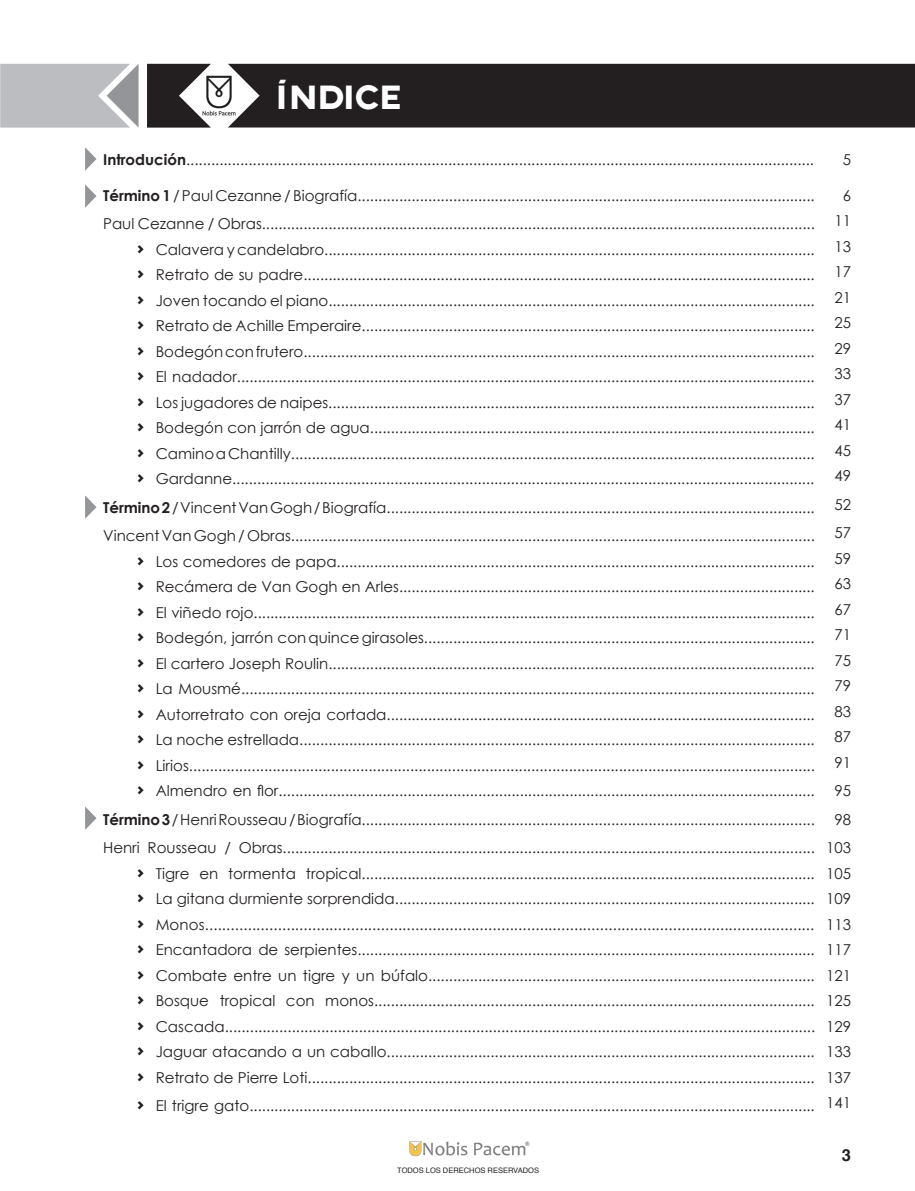
<style>
.page{position:relative;width:915px;height:1191px;background:#fff}
.page>*{position:absolute;margin:0;border:0;box-sizing:border-box;transform-origin:0 0}
.t1{font:36px "Axis";color:#fff}
.t2{font:700 16.5px "Helvetica";color:#231f20}
.t3{font:15px/28.5px "Century Gothic";color:#231f20}
.t4{font:7.5px "Helvetica";color:#231f20}
.s1{font-weight:700}
.s2{font-family:"Axis"}
</style>
<div class="page">
<div style="left:228px;top:64px;width:686px;height:63px;background:#231f20"></div>
<svg style="left:0;top:64px;width:138px;height:64px;background:#bcbdc0"></svg>
<svg style="left:147px;top:64px;width:64px;height:64px;background:#423e3f"></svg>
<img style="left:198px;top:74px;width:42px;height:43px">
<img style="left:409px;top:1141px;width:121px;height:16px">
<svg style="left:85px;top:147px;width:11px;height:24px"></svg>
<svg style="left:85px;top:184px;width:11px;height:24px"></svg>
<svg style="left:85px;top:495px;width:11px;height:24px"></svg>
<svg style="left:85px;top:806px;width:11px;height:24px"></svg>
<p class="t1" style="left:276px;top:76px;width:126px">ÍNDICE</p>
<p class="t3" style="left:103px;top:145px;width:712px"><span class="s1">Introdución</span>.......................................................................................................................................................</p>
<p class="t3" style="left:103px;top:181px;width:713px"><span class="s1">Término 1</span> / Paul Cezanne / Biografía..............................................................................................................<br>Paul Cezanne / Obras.....................................................................................................................................</p>
<p class="t3" style="left:138px;top:235px;width:678px"><span class="s2">›</span> Calavera y candelabro......................................................................................................................</p>
<p class="t3" style="left:138px;top:260px;width:678px"><span class="s2">›</span> Retrato de su padre...........................................................................................................................</p>
<p class="t3" style="left:138px;top:286px;width:678px"><span class="s2">›</span> Joven tocando el piano.....................................................................................................................</p>
<p class="t3" style="left:138px;top:311px;width:678px"><span class="s2">›</span> Retrato de Achille Emperaire.............................................................................................................</p>
<p class="t3" style="left:138px;top:337px;width:678px"><span class="s2">›</span> Bodegón con frutero...........................................................................................................................</p>
<p class="t3" style="left:138px;top:362px;width:678px"><span class="s2">›</span> El nadador...........................................................................................................................................</p>
<p class="t3" style="left:138px;top:388px;width:678px"><span class="s2">›</span> Los jugadores de naipes.....................................................................................................................</p>
<p class="t3" style="left:138px;top:413px;width:678px"><span class="s2">›</span> Bodegón con jarrón de agua...........................................................................................................</p>
<p class="t3" style="left:138px;top:439px;width:678px"><span class="s2">›</span> Camino a Chantilly..............................................................................................................................</p>
<p class="t3" style="left:138px;top:464px;width:678px"><span class="s2">›</span> Gardanne............................................................................................................................................</p>
<p class="t3" style="left:103px;top:493px;width:713px"><span class="s1">Término 2</span> / Vincent Van Gogh / Biografía.......................................................................................................</p>
<p class="t3" style="left:103px;top:521px;width:713px">Vincent Van Gogh / Obras..............................................................................................................................</p>
<p class="t3" style="left:138px;top:547px;width:678px"><span class="s2">›</span> Los comedores de papa...................................................................................................................</p>
<p class="t3" style="left:138px;top:572px;width:678px"><span class="s2">›</span> Recámera de Van Gogh en Arles....................................................................................................</p>
<p class="t3" style="left:138px;top:598px;width:678px"><span class="s2">›</span> El viñedo rojo.......................................................................................................................................</p>
<p class="t3" style="left:138px;top:623px;width:678px"><span class="s2">›</span> Bodegón, jarrón con quince girasoles..............................................................................................</p>
<p class="t3" style="left:138px;top:649px;width:678px"><span class="s2">›</span> El cartero Joseph Roulin.....................................................................................................................</p>
<p class="t3" style="left:138px;top:674px;width:678px"><span class="s2">›</span> La Mousmé..........................................................................................................................................</p>
<p class="t3" style="left:138px;top:700px;width:678px"><span class="s2">›</span> Autorretrato con oreja cortada.......................................................................................................</p>
<p class="t3" style="left:138px;top:725px;width:678px"><span class="s2">›</span> La noche estrellada............................................................................................................................</p>
<p class="t3" style="left:138px;top:751px;width:678px"><span class="s2">›</span> Lirios......................................................................................................................................................</p>
<p class="t3" style="left:138px;top:776px;width:678px"><span class="s2">›</span> Almendro en flor.................................................................................................................................</p>
<p class="t3" style="left:103px;top:805px;width:713px"><span class="s1">Término 3</span> / Henri Rousseau / Biografía.............................................................................................................</p>
<p class="t3" style="left:103px;top:833px;width:713px">Henri Rousseau / Obras................................................................................................................................</p>
<p class="t3" style="left:138px;top:859px;width:678px"><span class="s2">›</span> Tigre en tormenta tropical.............................................................................................................</p>
<p class="t3" style="left:138px;top:884px;width:678px"><span class="s2">›</span> La gitana durmiente sorprendida.....................................................................................................</p>
<p class="t3" style="left:138px;top:910px;width:678px"><span class="s2">›</span> Monos..............................................................................................................................................</p>
<p class="t3" style="left:138px;top:935px;width:678px"><span class="s2">›</span> Encantadora de serpientes..............................................................................................................</p>
<p class="t3" style="left:138px;top:961px;width:678px"><span class="s2">›</span> Combate entre un tigre y un búfalo.............................................................................................</p>
<p class="t3" style="left:138px;top:986px;width:678px"><span class="s2">›</span> Bosque tropical con monos..........................................................................................................</p>
<p class="t3" style="left:138px;top:1012px;width:678px"><span class="s2">›</span> Cascada.............................................................................................................................................</p>
<p class="t3" style="left:138px;top:1037px;width:678px"><span class="s2">›</span> Jaguar atacando a un caballo.......................................................................................................</p>
<p class="t3" style="left:138px;top:1063px;width:678px"><span class="s2">›</span> Retrato de Pierre Loti..........................................................................................................................</p>
<p class="t3" style="left:138px;top:1091px;width:678px"><span class="s2">›</span> El trigre gato........................................................................................................................................</p>
<p class="t4" style="left:397px;top:1164px;width:143px">TODOS LOS DERECHOS RESERVADOS</p>
<p class="t3" style="left:842px;top:145px;width:10px">5</p>
<p class="t3" style="left:842px;top:181px;width:10px">6</p>
<p class="t3" style="left:834px;top:206px;width:18px">11</p>
<p class="t3" style="left:834px;top:232px;width:18px">13</p>
<p class="t3" style="left:834px;top:257px;width:18px">17</p>
<p class="t3" style="left:834px;top:283px;width:18px">21</p>
<p class="t3" style="left:834px;top:308px;width:18px">25</p>
<p class="t3" style="left:834px;top:334px;width:18px">29</p>
<p class="t3" style="left:834px;top:359px;width:18px">33</p>
<p class="t3" style="left:834px;top:385px;width:18px">37</p>
<p class="t3" style="left:834px;top:410px;width:18px">41</p>
<p class="t3" style="left:834px;top:436px;width:18px">45</p>
<p class="t3" style="left:834px;top:461px;width:18px">49</p>
<p class="t3" style="left:834px;top:490px;width:18px">52</p>
<p class="t3" style="left:834px;top:518px;width:18px">57</p>
<p class="t3" style="left:834px;top:544px;width:18px">59</p>
<p class="t3" style="left:834px;top:569px;width:18px">63</p>
<p class="t3" style="left:834px;top:595px;width:18px">67</p>
<p class="t3" style="left:834px;top:620px;width:18px">71</p>
<p class="t3" style="left:834px;top:646px;width:18px">75</p>
<p class="t3" style="left:834px;top:671px;width:18px">79</p>
<p class="t3" style="left:834px;top:697px;width:18px">83</p>
<p class="t3" style="left:834px;top:722px;width:18px">87</p>
<p class="t3" style="left:834px;top:748px;width:18px">91</p>
<p class="t3" style="left:834px;top:776px;width:18px">95</p>
<p class="t3" style="left:834px;top:805px;width:18px">98</p>
<p class="t3" style="left:826px;top:833px;width:26px">103</p>
<p class="t3" style="left:826px;top:859px;width:26px">105</p>
<p class="t3" style="left:826px;top:884px;width:26px">109</p>
<p class="t3" style="left:826px;top:910px;width:26px">113</p>
<p class="t3" style="left:826px;top:935px;width:26px">117</p>
<p class="t3" style="left:826px;top:961px;width:26px">121</p>
<p class="t3" style="left:826px;top:986px;width:26px">125</p>
<p class="t3" style="left:826px;top:1012px;width:26px">129</p>
<p class="t3" style="left:826px;top:1037px;width:26px">133</p>
<p class="t3" style="left:826px;top:1063px;width:26px">137</p>
<p class="t3" style="left:826px;top:1088px;width:26px">141</p>
<p class="t2" style="left:841px;top:1141px;width:11px">3</p>
</div>
